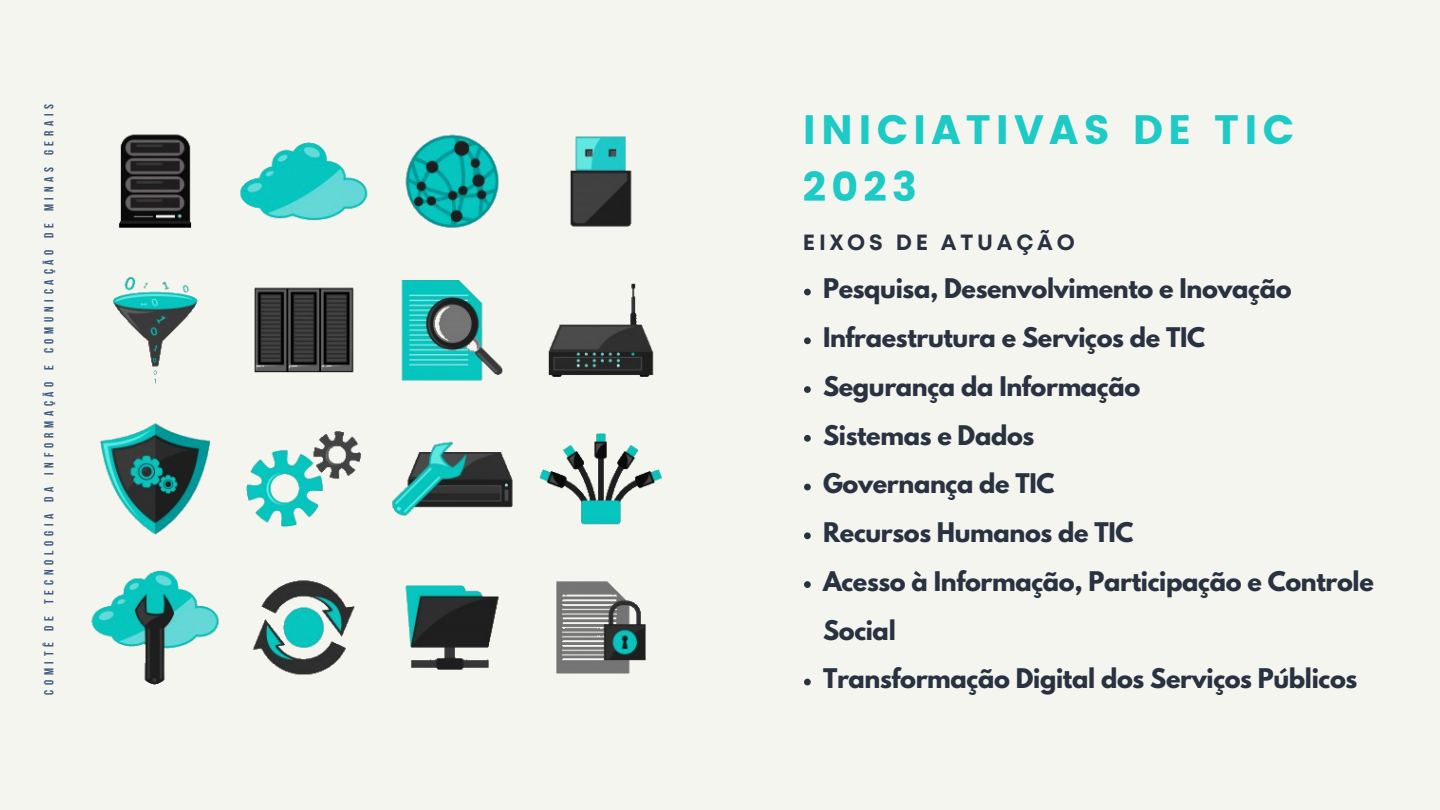
<style>
.page{position:relative;width:1440px;height:810px;background:#f5f5ef}
.page>*{position:absolute;margin:0;border:0;box-sizing:border-box;transform-origin:0 0}
.t1{font:41px/57px "Poppins";letter-spacing:.125em;color:#1dcac5}
.t2{font:700 24px/48.8px "League Spartan";letter-spacing:-.015em;color:#293241}
.t3{font:700 22px "Mont";letter-spacing:.175em;color:#293241}
.t4{font:700 13px "Bebas Neue";letter-spacing:.37em;color:#3d5b81}
</style>
<div class="page">
<svg style="left:804px;top:289px;width:7px;height:6px"></svg>
<svg style="left:804px;top:337px;width:7px;height:7px"></svg>
<svg style="left:804px;top:386px;width:7px;height:7px"></svg>
<svg style="left:804px;top:435px;width:7px;height:7px"></svg>
<svg style="left:804px;top:484px;width:7px;height:6px"></svg>
<svg style="left:804px;top:532px;width:7px;height:7px"></svg>
<svg style="left:804px;top:581px;width:7px;height:7px"></svg>
<svg style="left:804px;top:679px;width:7px;height:6px"></svg>
<img style="left:91px;top:134px;width:571px;height:551px">
<p class="t4" style="left:44px;top:695px;width:593px;rotate:-90deg">COMITÊ DE TECNOLOGIA DA INFORMAÇÃO E COMUNICAÇÃO DE MINAS GERAIS</p>
<p class="t1" style="left:803px;top:101px;width:493px">INICIATIVAS DE TIC<br>2023</p>
<p class="t3" style="left:803px;top:234px;width:274px">EIXOS DE ATUAÇÃO</p>
<p class="t2" style="left:823px;top:267px;width:470px">Pesquisa, Desenvolvimento e Inovação</p>
<p class="t2" style="left:823px;top:316px;width:384px">Infraestrutura e Serviços de TIC</p>
<p class="t2" style="left:823px;top:365px;width:319px">Segurança da Informação</p>
<p class="t2" style="left:823px;top:414px;width:213px">Sistemas e Dados</p>
<p class="t2" style="left:823px;top:462px;width:233px">Governança de TIC</p>
<p class="t2" style="left:823px;top:511px;width:312px">Recursos Humanos de TIC</p>
<p class="t2" style="left:823px;top:560px;width:552px">Acesso à Informação, Participação e Controle<br>Social</p>
<p class="t2" style="left:823px;top:657px;width:536px">Transformação Digital dos Serviços Públicos</p>
</div>
